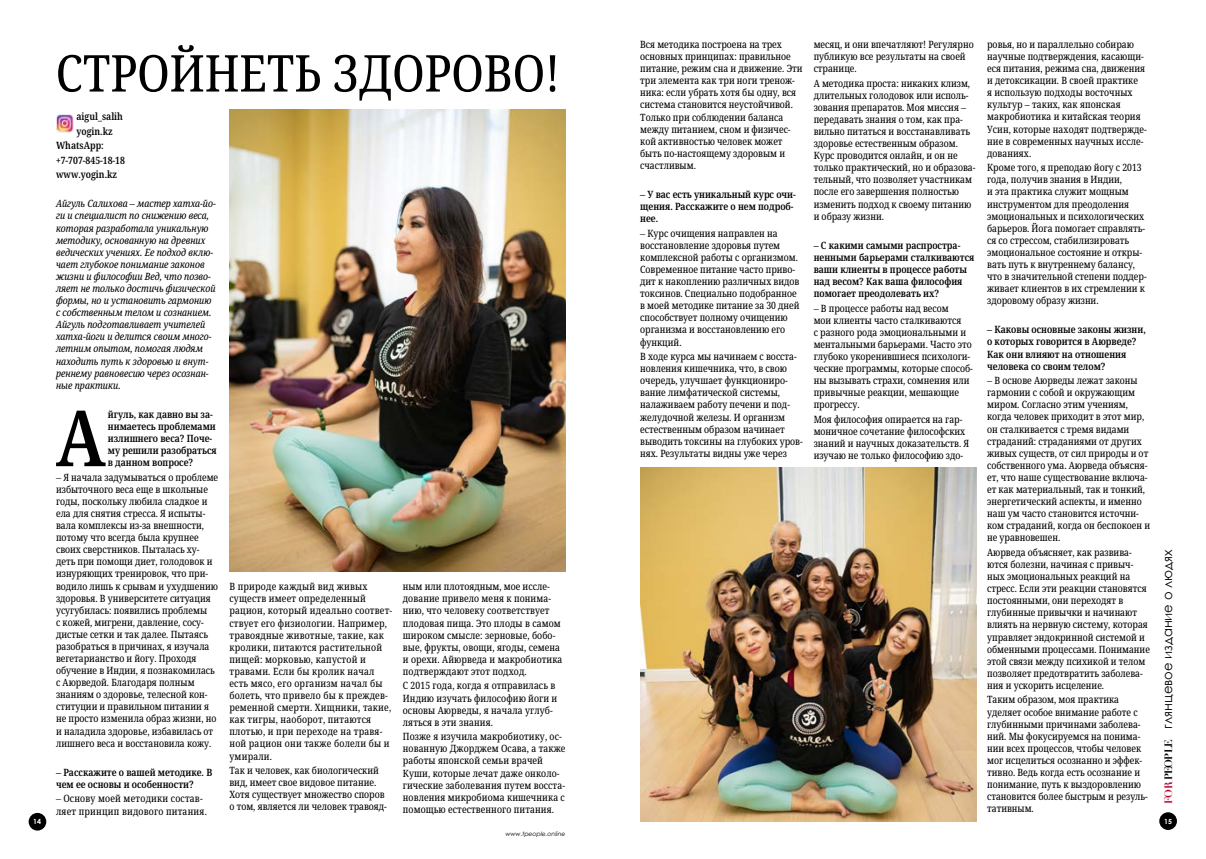
<style>
.page{position:relative;width:1206px;height:859px;background:#fff}
.page>*{position:absolute;margin:0;border:0;box-sizing:border-box;transform-origin:0 0}
.t1{font:600 77.7px "Noto Serif Condensed";color:#000}
.t2{font:50.75px "Noto Serif Condensed";color:#000}
.t3{font:13.12px "Century Gothic";color:#000}
.t4{font:10.06px/12.1px "Noto Serif Condensed";color:#000}
.t5{font:600 10.06px/12.1px "Noto Serif Condensed";color:#000}
.t6{font:italic 10.06px/12.1px "Noto Serif Condensed";color:#000}
.t7{font:10.06px/12.1px "Noto Serif Condensed";letter-spacing:.02em;color:#000}
.t8{font:700 7px "Century Gothic";color:#fff}
.t9{font:italic 6.12px "Century Gothic";color:#000}
.s1{font-family:"Didot";font-weight:700;font-size:10.5px;color:#b70b36}
.s2{font-family:"Didot";font-weight:700;font-size:10.5px}
</style>
<div class="page">
<div style="left:1159px;top:812px;width:17px;height:17px;background:#000;border-radius:50%"></div>
<div style="left:29px;top:812px;width:17px;height:18px;background:#000;border-radius:50%"></div>
<img style="left:56px;top:115px;width:18px;height:17px">
<img style="left:229px;top:109px;width:337px;height:462px">
<img style="left:640px;top:468px;width:336px;height:352px">
<p class="t4" style="left:987px;top:39px;width:161px">ровья, но и параллельно собираю научные подтверждения, касающи&shy;еся питания, режима сна, движения и детоксикации. В своей практике<br>я использую подходы восточных культур – таких, как японская макробиотика и китайская теория<br>Усин, которые находят подтвержде&shy;ние в современных научных иссле&shy;дованиях.</p>
<p class="t4" style="left:987px;top:162px;width:161px">Кроме того, я преподаю йогу с 2013 года, получив знания в Индии,<br>и эта практика служит мощным инструментом для преодоления эмоциональных и психологических барьеров. Йога помогает справлять&shy;ся со стрессом, стабилизировать эмоциональное состояние и откры&shy;вать путь к внутреннему балансу, что в значительной степени поддер&shy;живает клиентов в их стремлении к здоровому образу жизни.</p>
<p class="t5" style="left:987px;top:324px;width:160px">– Каковы основные законы жизни, о которых говорится в Аюрведе?<br>Как они влияют на отношения человека со своим телом?</p>
<p class="t4" style="left:987px;top:375px;width:164px">– В основе Аюрведы лежат законы гармонии с собой и окружающим миром. Согласно этим учениям, когда человек приходит в этот мир, он сталкивается с тремя видами страданий: страданиями от других живых существ, от сил природы и от собственного ума. Аюрведа объясня&shy;ет, что наше существование включа&shy;ет как материальный, так и тонкий, энергетический аспекты, и именно наш ум часто становится источни&shy;ком страданий, когда он беспокоен и не уравновешен.</p>
<p class="t4" style="left:987px;top:546px;width:164px">Аюрведа объясняет, как развива&shy;ются болезни, начиная с привыч&shy;ных эмоциональных реакций на стресс. Если эти реакции становятся постоянными, они переходят в глубинные привычки и начинают влиять на нервную систему, которая управляет эндокринной системой и обменными процессами. Понимание этой связи между психикой и телом позволяет предотвратить заболева&shy;ния и ускорить исцеление.</p>
<p class="t4" style="left:987px;top:693px;width:162px">Таким образом, моя практика уделяет особое внимание работе с глубинными причинами заболева&shy;ний. Мы фокусируемся на понима&shy;нии всех процессов, чтобы человек мог исцелиться осознанно и эффек&shy;тивно. Ведь когда есть осознание и понимание, путь к выздоровлению становится более быстрым и резуль&shy;тативным.</p>
<p class="t4" style="left:813px;top:39px;width:162px">месяц, и они впечатляют! Регулярно публикую все результаты на своей странице.</p>
<p class="t4" style="left:813px;top:77px;width:163px">А методика проста: никаких клизм, длительных голодовок или исполь&shy;зования препаратов. Моя миссия – передавать знания о том, как пра&shy;вильно питаться и восстанавливать здоровье естественным образом.<br>Курс проводится онлайн, и он не только практический, но и образова&shy;тельный, что позволяет участникам после его завершения полностью изменить подход к своему питанию и образу жизни.</p>
<p class="t5" style="left:813px;top:239px;width:162px">– С какими самыми распростра&shy;ненными барьерами сталкиваются ваши клиенты в процессе работы над весом? Как ваша философия помогает преодолевать их?</p>
<p class="t4" style="left:813px;top:302px;width:161px">– В процессе работы над весом<br>мои клиенты часто сталкиваются<br>с разного рода эмоциональными и ментальными барьерами. Часто это глубоко укоренившиеся психологи&shy;ческие программы, которые способ&shy;ны вызывать страхи, сомнения или привычные реакции, мешающие прогрессу.</p>
<p class="t4" style="left:813px;top:413px;width:157px">Моя философия опирается на гар&shy;моничное сочетание философских знаний и научных доказательств. Я изучаю не только философию здо-</p>
<p class="t4" style="left:640px;top:39px;width:164px">Вся методика построена на трех основных принципах: правильное питание, режим сна и движение. Эти три элемента как три ноги тренож&shy;ника: если убрать хотя бы одну, вся система становится неустойчивой.<br>Только при соблюдении баланса между питанием, сном и физичес&shy;кой активностью человек может быть по-настоящему здоровым и счастливым.</p>
<p class="t5" style="left:640px;top:188px;width:157px">– У вас есть уникальный курс очи&shy;щения. Расскажите о нем подроб&shy;нее.</p>
<p class="t4" style="left:640px;top:227px;width:161px">– Курс очищения направлен на восстановление здоровья путем комплексной работы с организмом.<br>Современное питание часто приво&shy;дит к накоплению различных видов токсинов. Специально подобранное в моей методике питание за 30 дней способствует полному очищению организма и восстановлению его функций.</p>
<p class="t4" style="left:640px;top:350px;width:164px">В ходе курса мы начинаем с восста&shy;новления кишечника, что, в свою очередь, улучшает функциониро&shy;вание лимфатической системы, налаживаем работу печени и под&shy;желудочной железы. И организм естественным образом начинает выводить токсины на глубоких уров&shy;нях. Результаты видны уже через</p>
<h2 class="t2" style="left:56px;top:38px;width:505px">СТРОЙНЕТЬ ЗДОРОВО!</h2>
<p class="t5" style="left:76px;top:111px;width:48px">aigul_salih</p>
<p class="t5" style="left:76px;top:125px;width:38px">yogin.kz</p>
<p class="t5" style="left:56px;top:140px;width:49px">WhatsApp:</p>
<p class="t5" style="left:56px;top:154px;width:70px">+7-707-845-18-18</p>
<p class="t5" style="left:56px;top:169px;width:63px">www.yogin.kz</p>
<p class="t6" style="left:56px;top:198px;width:161px">Айгуль Салихова – мастер хатха-йо&shy;ги и специалист по снижению веса, которая разработала уникальную методику, основанную на древних ведических учениях. Ее подход вклю&shy;чает глубокое понимание законов жизни и философии Вед, что позво&shy;ляет не только достичь физической формы, но и установить гармонию с собственным телом и сознанием.<br>Айгуль подготавливает учителей хатха-йоги и делится своим много&shy;летним опытом, помогая людям находить путь к здоровью и внут&shy;реннему равновесию через осознан&shy;ные практики.</p>
<h1 class="t1" style="left:56px;top:384px;width:51px">А</h1>
<p class="t5" style="left:108px;top:408px;width:110px">йгуль, как давно вы за&shy;нимаетесь проблемами излишнего веса? Поче&shy;му решили разобраться в данном вопросе?</p>
<p class="t4" style="left:56px;top:471px;width:164px">– Я начала задумываться о проблеме избыточного веса еще в школьные годы, поскольку любила сладкое и ела для снятия стресса. Я испыты&shy;вала комплексы из-за внешности, потому что всегда была крупнее своих сверстников. Пыталась ху&shy;деть при помощи диет, голодовок и изнуряющих тренировок, что при&shy;водило лишь к срывам и ухудшению здоровья. В университете ситуация усугубилась: появились проблемы<br>с кожей, мигрени, давление, сосу&shy;дистые сетки и так далее. Пытаясь разобраться в причинах, я изучала вегетарианство и йогу. Проходя обучение в Индии, я познакомилась с Аюрведой. Благодаря полным знаниям о здоровье, телесной кон&shy;ституции и правильном питании я не просто изменила образ жизни, но и наладила здоровье, избавилась от лишнего веса и восстановила кожу.</p>
<p class="t5" style="left:56px;top:766px;width:158px">– Расскажите о вашей методике. В чем ее основы и особенности?</p>
<p class="t7" style="left:56px;top:792px;width:152px">– Основу моей методики состав&shy;ляет принцип видового питания.</p>
<h3 class="t3" style="left:1158px;top:803px;width:256px;rotate:-90deg"><span class="s1">FOR</span> <span class="s2">PEOPLE</span> глянцевое издание о людях</h3>
<p class="t7" style="left:229px;top:580px;width:164px">В природе каждый вид живых существ имеет определенный рацион, который идеально соответ&shy;ствует его физиологии. Например, травоядные животные, такие, как кролики, питаются растительной пищей: морковью, капустой и травами. Если бы кролик начал есть мясо, его организм начал бы болеть, что привело бы к преждев&shy;ременной смерти. Хищники, такие, как тигры, наоборот, питаются плотью, и при переходе на травя&shy;ной рацион они также болели бы и умирали.</p>
<p class="t4" style="left:229px;top:764px;width:159px">Так и человек, как биологический вид, имеет свое видовое питание.<br>Хотя существует множество споров о том, является ли человек травояд-</p>
<p class="t4" style="left:403px;top:580px;width:161px">ным или плотоядным, мое иссле&shy;дование привело меня к понима&shy;нию, что человеку соответствует плодовая пища. Это плоды в самом широком смысле: зерновые, бобо&shy;вые, фрукты, овощи, ягоды, семена и орехи. Айюрведа и макробиотика подтверждают этот подход.</p>
<p class="t4" style="left:403px;top:679px;width:156px">С 2015 года, когда я отправилась в<br>Индию изучать философию йоги и основы Аюрведы, я начала углуб&shy;ляться в эти знания.</p>
<p class="t4" style="left:403px;top:730px;width:164px">Позже я изучила макробиотику, ос&shy;нованную Джорджем Осава, а также работы японской семьи врачей Куши, которые лечат даже онколо&shy;гические заболевания путем восста&shy;новления микробиома кишечника с помощью естественного питания.</p>
<p class="t8" style="left:33px;top:816px;width:9px">14</p>
<p class="t8" style="left:1164px;top:815px;width:9px">15</p>
<p class="t9" style="left:505px;top:829px;width:62px">www.tpeople.online</p>
</div>
